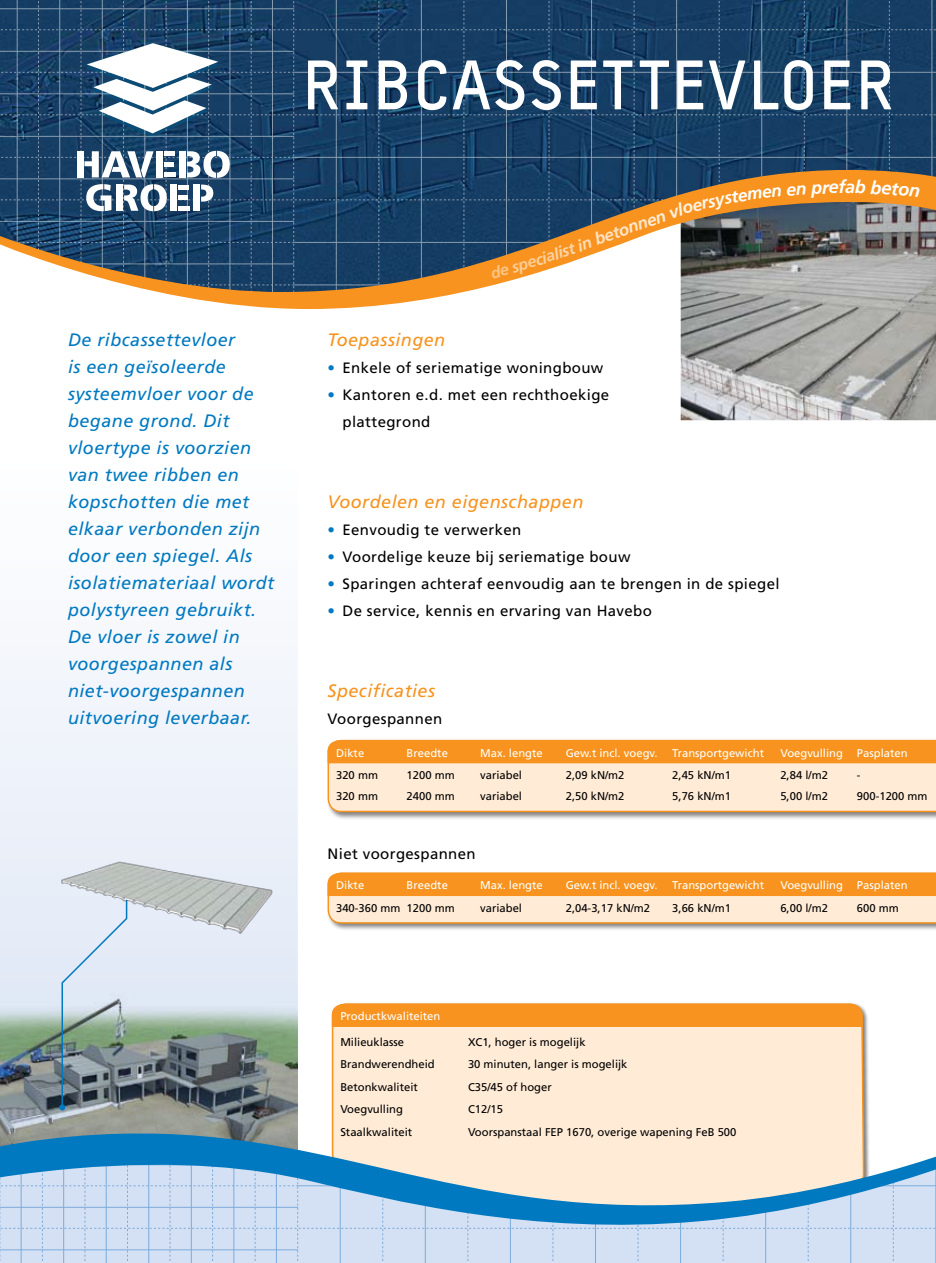
<style>
.page{position:relative;width:936px;height:1263px;background:#fff}
.page>*{position:absolute;margin:0;border:0;box-sizing:border-box;transform-origin:0 0}
.t1{font:700 69px "Typestar";letter-spacing:.03em;color:#fff}
.t2{font:italic 18px/27px "Frutiger";letter-spacing:.025em;color:#0079c1}
.t3{font:italic 18px "Frutiger";letter-spacing:.025em;color:#f7931e}
.t4{font:italic 700 18px "Frutiger";color:#fff}
.t5{font:italic 700 16.5px "Frutiger";color:#ffdbb4}
.t6{font:italic 700 16.05px "Frutiger";color:#fed5a9}
.t7{font:15px/27px "Frutiger";letter-spacing:.025em;color:#000}
.t8{font:11.25px "Frutiger";color:#000}
.t9{font:11.25px "Frutiger";color:#fff}
.s1{font-size:16.95px;color:#ffe0bf}
.s2{font-size:16.8px;color:#ffe0bf}
.s3{font-size:16.95px;color:#ffe5ca}
.s4{font-size:16.8px;color:#ffe5ca}
.s5{font-size:16.2px}
.s6{color:#0079c1}
</style>
<div class="page">
<hr style="left:935px;top:1144px;width:1px;height:119px;background:#7bacdc">
<div style="left:0;top:1236px;width:935px;height:27px;background:#d4e0f3"></div>
<div style="left:0;top:656px;width:298px;height:234px;background:#eff3fa"></div>
<img style="left:0;top:890px;width:298px;height:224px">
<img style="left:680px;top:309px;width:255px;height:111px">
<div style="left:331px;top:1028px;width:532px;height:86px;background:#ffebd6"></div>
<svg style="left:331px;top:1003px;width:532px;height:25px;background:#f79829"></svg>
<svg style="left:59px;top:954px;width:69px;height:156px;background:#9baaaf"></svg>
<img style="left:56px;top:829px;width:222px;height:125px">
<div style="left:326px;top:871px;width:609px;height:66px;background:#000;opacity:.5"></div>
<div style="left:326px;top:738px;width:609px;height:88px;background:#000;opacity:.5"></div>
<svg style="left:327px;top:872px;width:608px;height:52px;background:#fabf7c"></svg>
<svg style="left:327px;top:739px;width:608px;height:73px;background:#fccd98"></svg>
<svg style="left:184px;top:297px;width:751px;height:12px"></svg>
<svg style="left:0;top:1114px;width:935px;height:122px;background:#b5cbd8"></svg>
<svg style="left:0;top:0;width:935px;height:297px;background:#445b70"></svg>
<h1 class="t1" style="left:302px;top:41px;width:584px">RIBCASSETTEVLOER</h1>
<h3 class="t5" style="left:574px;top:237px;width:75px;rotate:-20deg">in <span class="s1">be</span><span class="s2">t</span><span class="s3">o</span><span class="s4">n</span><span class="s3">n</span></h3>
<h3 class="t6" style="left:551px;top:246px;width:23px;rotate:-19deg">li<span class="s5">s</span>t</h3>
<p class="t2" style="left:68px;top:326px;width:207px">De ribcassettevloer<br>is een geïsoleerde systeemvloer voor de begane grond. Dit vloertype is voorzien van twee ribben en kopschotten die met elkaar verbonden zijn door een spiegel. Als isolatiemateriaal wordt polystyreen gebruikt.<br>De vloer is zowel in voorgespannen als niet-voorgespannen uitvoering leverbaar.</p>
<h2 class="t3" style="left:327px;top:329px;width:119px">Toepassingen</h2>
<h3 class="t7" style="left:327px;top:354px;width:277px"><span class="s6">•</span> Enkele of seriematige woningbouw</h3>
<h3 class="t7" style="left:342px;top:381px;width:268px;text-indent:-15px"><span class="s6">•</span> Kantoren e.d. met een rechthoekige plattegrond</h3>
<h2 class="t3" style="left:327px;top:491px;width:257px">Voordelen en eigenschappen</h2>
<h3 class="t7" style="left:327px;top:516px;width:195px"><span class="s6">•</span> Eenvoudig te verwerken</h3>
<h3 class="t7" style="left:327px;top:543px;width:304px"><span class="s6">•</span> Voordelige keuze bij seriematige bouw</h3>
<h3 class="t7" style="left:327px;top:570px;width:453px"><span class="s6">•</span> Sparingen achteraf eenvoudig aan te brengen in de spiegel</h3>
<h3 class="t7" style="left:327px;top:597px;width:326px"><span class="s6">•</span> De service, kennis en ervaring van Havebo</h3>
<h2 class="t3" style="left:327px;top:680px;width:109px">Specificaties</h2>
<h3 class="t7" style="left:327px;top:705px;width:116px">Voorgespannen</h3>
<h2 class="t4" style="left:838px;top:176px;width:18px">fa</h2>
<p class="t9" style="left:336px;top:746px;width:30px">Dikte</p>
<p class="t9" style="left:406px;top:746px;width:43px">Breedte</p>
<p class="t9" style="left:480px;top:746px;width:64px">Max. lengte</p>
<p class="t9" style="left:565px;top:746px;width:93px">Gew.t incl. voegv.</p>
<p class="t9" style="left:672px;top:746px;width:93px">Transportgewicht</p>
<p class="t9" style="left:780px;top:746px;width:129px">Voegvulling Pasplaten</p>
<p class="t8" style="left:336px;top:769px;width:43px">320 mm</p>
<p class="t8" style="left:406px;top:769px;width:50px">1200 mm</p>
<p class="t8" style="left:480px;top:769px;width:43px">variabel</p>
<p class="t8" style="left:565px;top:769px;width:60px">2,09 kN/m2</p>
<p class="t8" style="left:672px;top:769px;width:60px">2,45 kN/m1</p>
<p class="t8" style="left:780px;top:769px;width:49px">2,84 l/m2</p>
<p class="t8" style="left:856px;top:769px;width:5px">-</p>
<p class="t8" style="left:336px;top:790px;width:43px">320 mm</p>
<p class="t8" style="left:406px;top:790px;width:50px">2400 mm</p>
<p class="t8" style="left:480px;top:790px;width:43px">variabel</p>
<p class="t8" style="left:565px;top:790px;width:60px">2,50 kN/m2</p>
<p class="t8" style="left:672px;top:790px;width:60px">5,76 kN/m1</p>
<p class="t8" style="left:780px;top:790px;width:49px">5,00 l/m2</p>
<p class="t8" style="left:856px;top:790px;width:72px">900-1200 mm</p>
<h3 class="t7" style="left:327px;top:840px;width:150px">Niet voorgespannen</h3>
<p class="t9" style="left:336px;top:879px;width:30px">Dikte</p>
<p class="t9" style="left:406px;top:879px;width:43px">Breedte</p>
<p class="t9" style="left:480px;top:879px;width:64px">Max. lengte</p>
<p class="t9" style="left:565px;top:879px;width:93px">Gew.t incl. voegv.</p>
<p class="t9" style="left:672px;top:879px;width:93px">Transportgewicht</p>
<p class="t9" style="left:780px;top:879px;width:129px">Voegvulling Pasplaten</p>
<p class="t8" style="left:336px;top:901px;width:120px">340-360 mm 1200 mm</p>
<p class="t8" style="left:480px;top:901px;width:43px">variabel</p>
<p class="t8" style="left:565px;top:901px;width:86px">2,04-3,17 kN/m2</p>
<p class="t8" style="left:672px;top:901px;width:60px">3,66 kN/m1</p>
<p class="t8" style="left:780px;top:901px;width:49px">6,00 l/m2</p>
<p class="t8" style="left:856px;top:901px;width:43px">600 mm</p>
<p class="t9" style="left:340px;top:1010px;width:102px">Productkwaliteiten</p>
<p class="t8" style="left:340px;top:1035px;width:65px">Milieuklasse</p>
<p class="t8" style="left:468px;top:1035px;width:119px">XC1, hoger is mogelijk</p>
<p class="t8" style="left:340px;top:1058px;width:96px">Brandwerendheid</p>
<p class="t8" style="left:468px;top:1058px;width:161px">30 minuten, langer is mogelijk</p>
<p class="t8" style="left:340px;top:1080px;width:79px">Betonkwaliteit</p>
<p class="t8" style="left:468px;top:1080px;width:85px">C35/45 of hoger</p>
<p class="t8" style="left:340px;top:1103px;width:64px">Voegvulling</p>
<p class="t8" style="left:468px;top:1103px;width:37px">C12/15</p>
<p class="t8" style="left:340px;top:1125px;width:73px">Staalkwaliteit</p>
<p class="t8" style="left:468px;top:1125px;width:270px">Voorspanstaal FEP 1670, overige wapening FeB 500</p>
</div>
